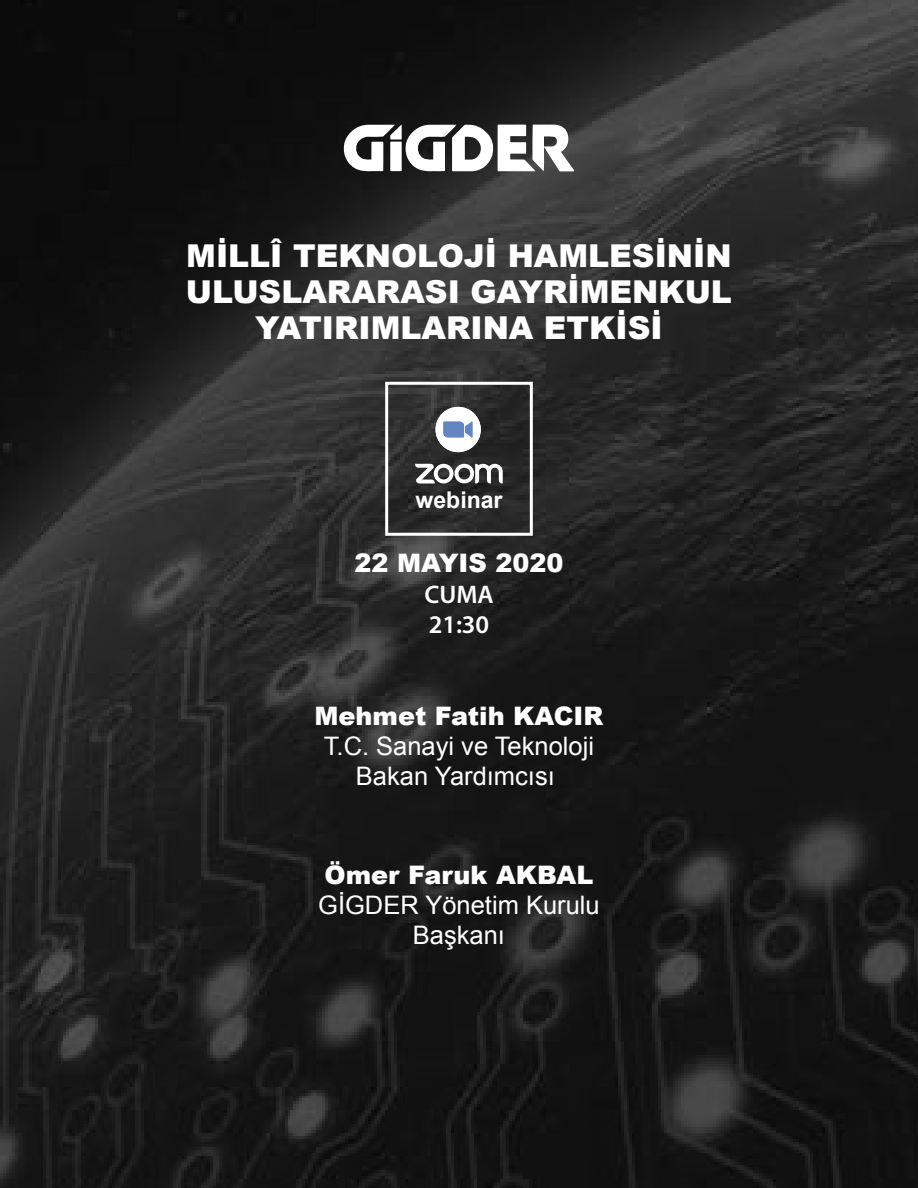
<style>
.page{position:relative;width:918px;height:1188px;background:#fff}
.page>*{position:absolute;margin:0;border:0;box-sizing:border-box;transform-origin:0 0}
.t1{font:900 31.5px/36px "Arial";color:#fff;text-align:center}
.t2{font:25.5px/30px "Arial";color:#fff;text-align:center}
.t3{font:900 25.5px "Arial";color:#fff}
.t4{font:600 25.5px/30.6px "Myriad Pro";color:#fff}
.t5{font:700 23.1px "Arial";color:#fff}
</style>
<div class="page">
<img style="left:0;top:0;width:918px;height:1188px">
<svg style="left:344px;top:124px;width:231px;height:47px"></svg>
<div style="left:385px;top:382px;width:148px;height:154px;border:3px solid #fff"></div>
<svg style="left:415px;top:463px;width:88px;height:21px"></svg>
<div style="left:436px;top:407px;width:45px;height:45px;background:#fff;border-radius:23px"></div>
<svg style="left:443px;top:421px;width:29px;height:17px"></svg>
<p class="t1" style="left:186px;top:237px;width:547px">MİLLÎ TEKNOLOJİ HAMLESİNİN<br>ULUSLARARASI GAYRİMENKUL<br>YATIRIMLARINA ETKİSİ</p>
<p class="t5" style="left:416px;top:484px;width:89px">webinar</p>
<p class="t3" style="left:355px;top:545px;width:210px">22 MAYIS 2020</p>
<p class="t4" style="left:424px;top:578px;width:71px">CUMA<br>21:30</p>
<p class="t3" style="left:315px;top:697px;width:290px">Mehmet Fatih KACIR</p>
<p class="t2" style="left:324px;top:731px;width:272px">T.C. Sanayi ve Teknoloji<br>Bakan Yardımcısı</p>
<p class="t3" style="left:325px;top:856px;width:270px">Ömer Faruk AKBAL</p>
<p class="t2" style="left:318px;top:890px;width:283px">GİGDER Yönetim Kurulu<br>Başkanı</p>
</div>
